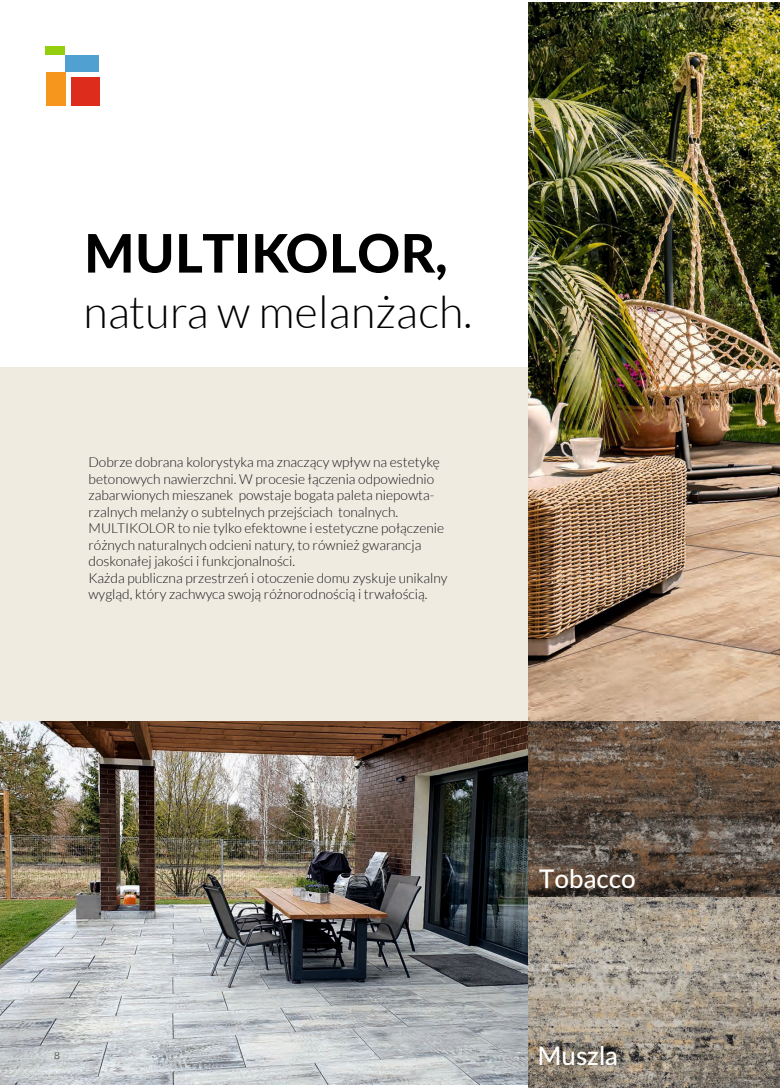
<style>
.page{position:relative;width:780px;height:1088px;background:#fff}
.page>*{position:absolute;margin:0;border:0;box-sizing:border-box;transform-origin:0 0}
.t1{font:800 53.12px "Lato";letter-spacing:.01em;color:#000}
.t2{font:300 44.75px "Lato";letter-spacing:.005em;color:#000}
.t3{font:500 25.75px "Lato";color:#fff}
.t4{font:300 13.75px/16.5px "Lato";color:#151616}
.t5{font:300 10px "Lato";color:#151616}
</style>
<div class="page">
<img style="left:0;top:720px;width:528px;height:365px">
<div style="left:0;top:367px;width:534px;height:353px;background:#efebe1"></div>
<img style="left:528px;top:2px;width:252px;height:1086px">
<div style="left:46px;top:72px;width:19px;height:34px;background:#f7961c"></div>
<div style="left:71px;top:77px;width:28px;height:29px;background:#dd2b1c"></div>
<div style="left:65px;top:55px;width:34px;height:17px;background:#50a0d2"></div>
<div style="left:45px;top:47px;width:20px;height:8px;background:#94ce0e"></div>
<h1 class="t1" style="left:84px;top:230px;width:365px">MULTIKOLOR,</h1>
<h2 class="t2" style="left:83px;top:287px;width:390px">natura w melanżach.</h2>
<p class="t4" style="left:88px;top:454px;width:360px">Dobrze dobrana kolorystyka ma znaczący wpływ na estetykę betonowych nawierzchni. W procesie łączenia odpowiednio zabarwionych mieszanek powstaje bogata paleta niepowta&shy;rzalnych melanży o subtelnych przejściach tonalnych.<br>MULTIKOLOR to nie tylko efektowne i estetyczne połączenie różnych naturalnych odcieni natury, to również gwarancja doskonałej jakości i funkcjonalności.<br>Każda publiczna przestrzeń i otoczenie domu zyskuje unikalny wygląd, który zachwyca swoją różnorodnością i trwałością.</p>
<p class="t5" style="left:54px;top:1050px;width:7px">8</p>
<h3 class="t3" style="left:539px;top:867px;width:98px">Tobacco</h3>
<h3 class="t3" style="left:537px;top:1044px;width:82px">Muszla</h3>
</div>
